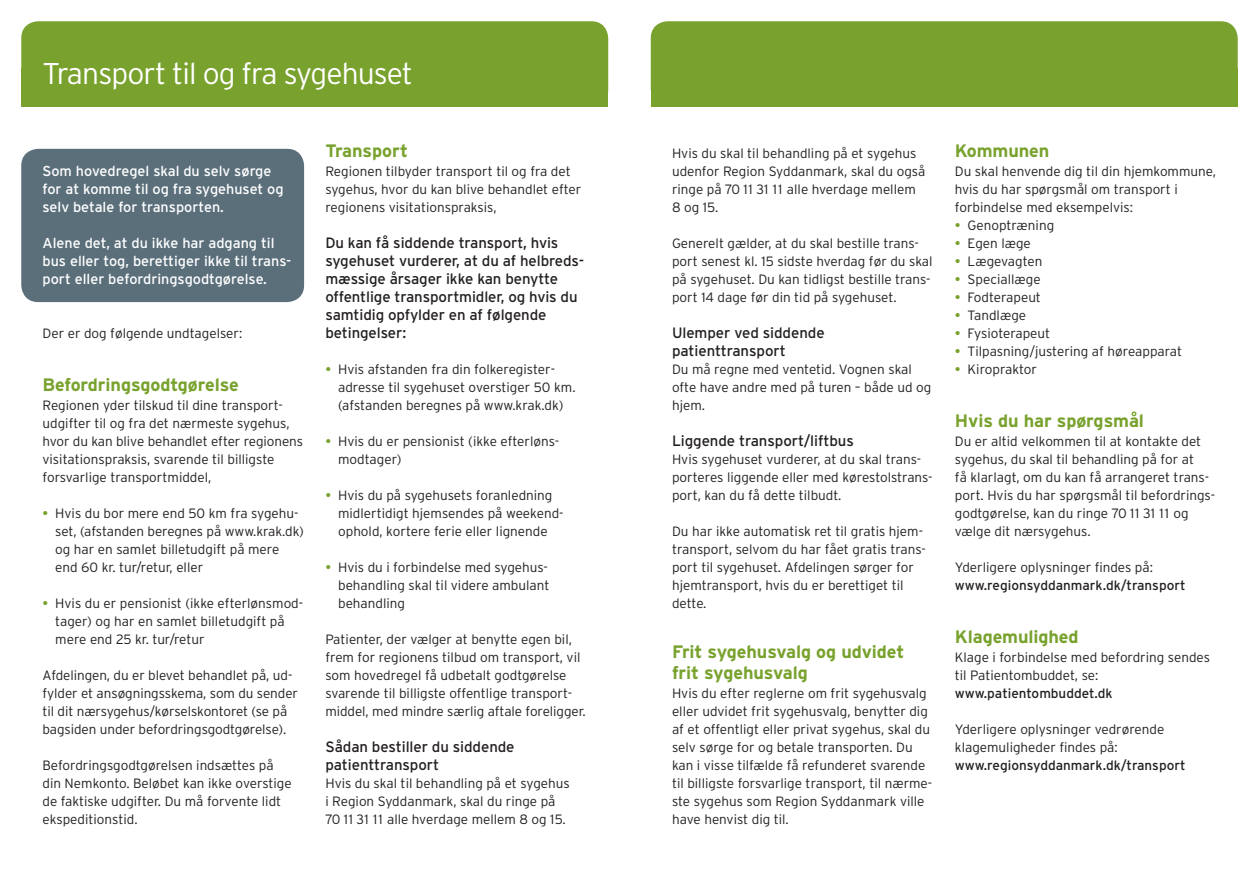
<style>
.page{position:relative;width:1259px;height:893px;background:#fff}
.page>*{position:absolute;margin:0;border:0;box-sizing:border-box;transform-origin:0 0}
.t1{font:300 30px "Interstate";letter-spacing:-.03em;color:#fff}
.t2{font:700 18px/21px "Interstate";letter-spacing:-.005em;color:#78a22d}
.t3{font:15px/18px "Interstate";letter-spacing:-.005em;color:#231f20}
.t4{font:14.4px/18px "Interstate";color:#fff}
.t5{font:300 13.5px/18px "Interstate";color:#231f20}
.t6{font:13.5px "Interstate";color:#231f20}
.s1{font-weight:400;color:#78a22d}
</style>
<div class="page">
<div style="left:21px;top:21px;width:587px;height:85px;background:#78a22d;border-radius:17px"></div>
<svg style="left:21px;top:93px;width:587px;height:13px"></svg>
<div style="left:651px;top:21px;width:586px;height:85px;background:#78a22d;border-radius:17px"></div>
<svg style="left:651px;top:93px;width:586px;height:13px"></svg>
<div style="left:21px;top:149px;width:283px;height:153px;background:#5b6f7b;border-radius:17px"></div>
<h1 class="t1" style="left:43px;top:57px;width:372px">Transport til og fra sygehuset</h1>
<p class="t4" style="left:43px;top:162px;width:243px">Som hovedregel skal du selv sørge for at komme til og fra sygehuset og selv betale for transporten.</p>
<p class="t4" style="left:43px;top:234px;width:250px">Alene det, at du ikke har adgang til bus eller tog, berettiger ikke til trans&shy;port eller befordringsgodtgørelse.</p>
<p class="t5" style="left:43px;top:324px;width:201px">Der er dog følgende undtagelser:</p>
<h2 class="t2" style="left:43px;top:374px;width:198px">Befordringsgodtgørelse</h2>
<p class="t5" style="left:43px;top:396px;width:262px">Regionen yder tilskud til dine transport&shy;udgifter til og fra det nærmeste sygehus, hvor du kan blive behandlet efter regionens visitationspraksis, svarende til billigste forsvarlige transportmiddel,</p>
<p class="t5" style="left:55px;top:504px;width:250px;text-indent:-13px"><span class="s1">•</span> Hvis du bor mere end 50 km fra sygehu&shy;set, (afstanden beregnes på www.krak.dk) og har en samlet billetudgift på mere end 60 kr. tur/retur, eller</p>
<p class="t5" style="left:55px;top:594px;width:249px;text-indent:-13px"><span class="s1">•</span> Hvis du er pensionist (ikke efterlønsmod&shy;tager) og har en samlet billetudgift på mere end 25 kr. tur/retur</p>
<p class="t5" style="left:43px;top:666px;width:257px">Afdelingen, du er blevet behandlet på, ud&shy;fylder et ansøgningsskema, som du sender til dit nærsygehus/kørselskontoret (se på bagsiden under befordringsgodtgørelse).</p>
<p class="t5" style="left:43px;top:756px;width:251px">Befordringsgodtgørelsen indsættes på din Nemkonto. Beløbet kan ikke overstige de faktiske udgifter. Du må forvente lidt ekspeditionstid.</p>
<h2 class="t2" style="left:325px;top:140px;width:84px">Transport</h2>
<p class="t5" style="left:325px;top:162px;width:257px">Regionen tilbyder transport til og fra det sygehus, hvor du kan blive behandlet efter regionens visitationspraksis,</p>
<p class="t3" style="left:325px;top:234px;width:260px">Du kan få siddende transport, hvis sygehuset vurderer, at du af helbreds&shy;mæssige årsager ikke kan benytte offentlige transportmidler, og hvis du samtidig opfylder en af følgende betingelser:</p>
<p class="t5" style="left:338px;top:360px;width:239px;text-indent:-13px"><span class="s1">•</span> Hvis afstanden fra din folkeregister&shy;adresse til sygehuset overstiger 50 km. (afstanden beregnes på www.krak.dk)</p>
<p class="t5" style="left:338px;top:432px;width:221px;text-indent:-13px"><span class="s1">•</span> Hvis du er pensionist (ikke efterløns&shy;modtager)</p>
<p class="t5" style="left:338px;top:486px;width:225px;text-indent:-13px"><span class="s1">•</span> Hvis du på sygehusets foranledning midlertidigt hjemsendes på weekend&shy;ophold, kortere ferie eller lignende</p>
<p class="t5" style="left:338px;top:558px;width:213px;text-indent:-13px"><span class="s1">•</span> Hvis du i forbindelse med sygehus&shy;behandling skal til videre ambulant behandling</p>
<p class="t5" style="left:325px;top:630px;width:262px">Patienter, der vælger at benytte egen bil, frem for regionens tilbud om transport, vil som hovedregel få udbetalt godtgørelse svarende til billigste offentlige transport&shy;middel, med mindre særlig aftale foreligger.</p>
<p class="t3" style="left:325px;top:738px;width:191px">Sådan bestiller du siddende patienttransport</p>
<p class="t5" style="left:325px;top:774px;width:246px">Hvis du skal til behandling på et sygehus i Region Syddanmark, skal du ringe på<br>70 11 31 11 alle hverdage mellem 8 og 15.</p>
<p class="t5" style="left:672px;top:144px;width:255px">Hvis du skal til behandling på et sygehus udenfor Region Syddanmark, skal du også ringe på 70 11 31 11 alle hverdage mellem<br>8 og 15.</p>
<p class="t5" style="left:672px;top:234px;width:262px">Generelt gælder, at du skal bestille trans&shy;port senest kl. 15 sidste hverdag før du skal på sygehuset. Du kan tidligst bestille trans&shy;port 14 dage før din tid på sygehuset.</p>
<p class="t3" style="left:672px;top:324px;width:154px">Ulemper ved siddende patienttransport</p>
<p class="t5" style="left:672px;top:360px;width:261px">Du må regne med ventetid. Vognen skal ofte have andre med på turen – både ud og hjem.</p>
<p class="t3" style="left:672px;top:432px;width:183px">Liggende transport/liftbus</p>
<p class="t5" style="left:672px;top:450px;width:262px">Hvis sygehuset vurderer, at du skal trans&shy;porteres liggende eller med kørestolstrans&shy;port, kan du få dette tilbudt.</p>
<p class="t5" style="left:672px;top:522px;width:255px">Du har ikke automatisk ret til gratis hjem--- transport, selvom du har fået gratis trans&shy;port til sygehuset. Afdelingen sørger for hjemtransport, hvis du er berettiget til dette.</p>
<h2 class="t2" style="left:672px;top:641px;width:234px">Frit sygehusvalg og udvidet frit sygehusvalg</h2>
<p class="t5" style="left:672px;top:684px;width:260px">Hvis du efter reglerne om frit sygehusvalg eller udvidet frit sygehusvalg, benytter dig af et offentligt eller privat sygehus, skal du selv sørge for og betale transporten. Du kan i visse tilfælde få refunderet svarende til billigste forsvarlige transport, til nærme&shy;ste sygehus som Region Syddanmark ville have henvist dig til.</p>
<h2 class="t2" style="left:955px;top:140px;width:96px">Kommunen</h2>
<p class="t5" style="left:955px;top:162px;width:263px">Du skal henvende dig til din hjemkommune, hvis du har spørgsmål om transport i forbindelse med eksempelvis:</p>
<p class="t5" style="left:955px;top:216px;width:101px"><span class="s1">•</span> Genoptræning</p>
<p class="t5" style="left:955px;top:234px;width:77px"><span class="s1">•</span> Egen læge</p>
<p class="t5" style="left:955px;top:252px;width:89px"><span class="s1">•</span> Lægevagten</p>
<p class="t5" style="left:955px;top:270px;width:87px"><span class="s1">•</span> Speciallæge</p>
<p class="t5" style="left:955px;top:288px;width:88px"><span class="s1">•</span> Fodterapeut</p>
<p class="t5" style="left:955px;top:306px;width:73px"><span class="s1">•</span> Tandlæge</p>
<p class="t5" style="left:955px;top:324px;width:97px"><span class="s1">•</span> Fysioterapeut</p>
<p class="t5" style="left:955px;top:342px;width:229px"><span class="s1">•</span> Tilpasning/justering af høreapparat</p>
<p class="t5" style="left:955px;top:360px;width:83px"><span class="s1">•</span> Kiropraktor</p>
<h2 class="t2" style="left:955px;top:410px;width:191px">Hvis du har spørgsmål</h2>
<p class="t5" style="left:955px;top:432px;width:262px">Du er altid velkommen til at kontakte det sygehus, du skal til behandling på for at<br>få klarlagt, om du kan få arrangeret trans&shy;port. Hvis du har spørgsmål til befordrings&shy;godtgørelse, kan du ringe 70 11 31 11 og vælge dit nærsygehus.</p>
<p class="t5" style="left:955px;top:558px;width:200px">Yderligere oplysninger findes på:</p>
<p class="t6" style="left:955px;top:578px;width:232px">www.regionsyddanmark.dk/transport</p>
<h2 class="t2" style="left:955px;top:626px;width:125px">Klagemulighed</h2>
<p class="t5" style="left:955px;top:648px;width:257px">Klage i forbindelse med befordring sendes til Patientombuddet, se:</p>
<p class="t6" style="left:955px;top:686px;width:159px">www.patientombuddet.dk</p>
<p class="t5" style="left:955px;top:720px;width:211px">Yderligere oplysninger vedrørende klagemuligheder findes på:</p>
<p class="t6" style="left:955px;top:758px;width:232px">www.regionsyddanmark.dk/transport</p>
</div>
